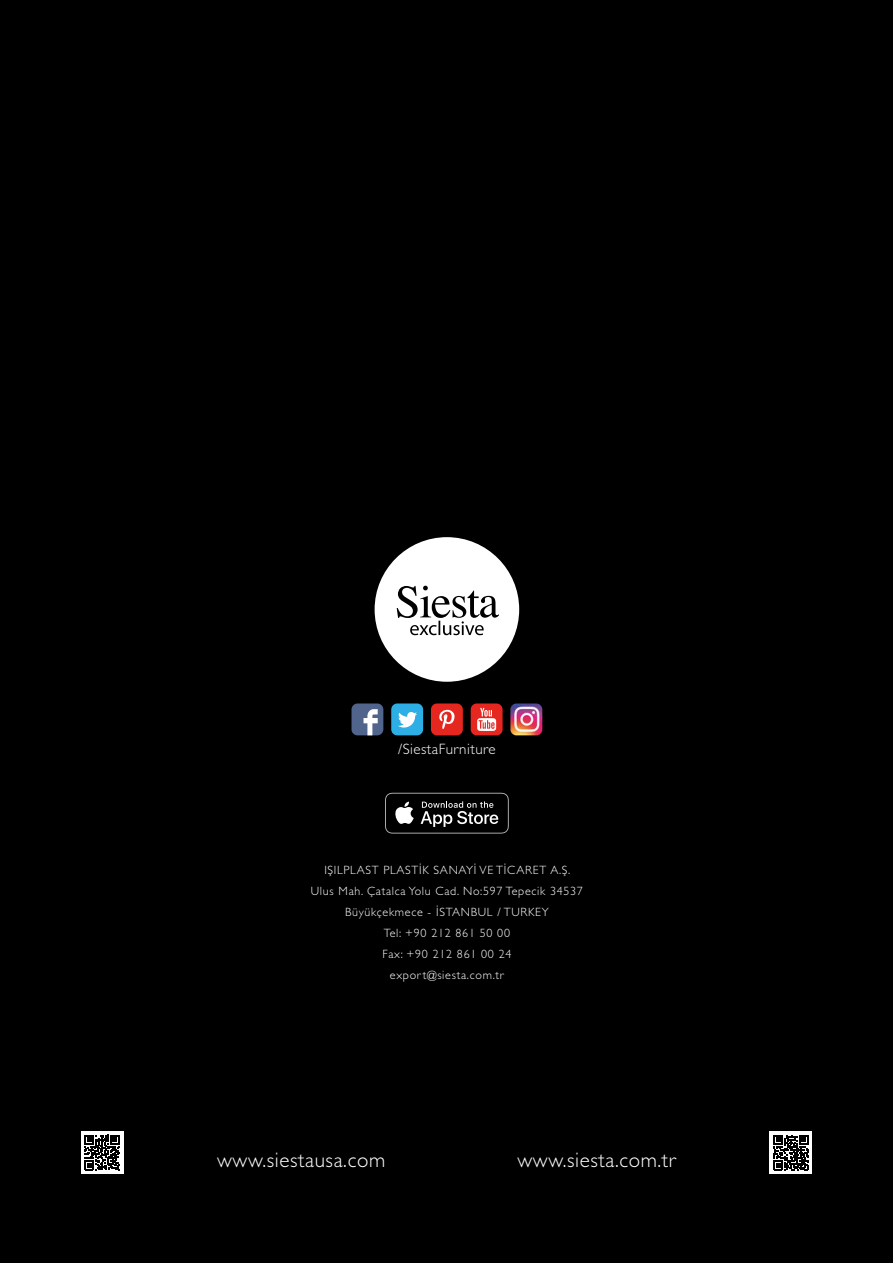
<style>
.page{position:relative;width:893px;height:1263px;background:#000}
.page>*{position:absolute;margin:0;border:0;box-sizing:border-box;transform-origin:0 0}
.t1{font:300 21px "Gill Sans";letter-spacing:.03em;color:#fff}
.t2{font:300 15px "Gill Sans";letter-spacing:.03em;color:#fff}
.t3{font:300 12px/21px "Gill Sans";letter-spacing:.06em;color:#fff;text-align:center}
</style>
<div class="page">
<svg style="left:385px;top:793px;width:124px;height:40px"></svg>
<div style="left:391px;top:703px;width:32px;height:32px;background:#2dafe6;border-radius:6px"></div>
<svg style="left:398px;top:712px;width:19px;height:15px"></svg>
<div style="left:351px;top:703px;width:32px;height:32px;background:#51648c;border-radius:6px"></div>
<svg style="left:364px;top:709px;width:14px;height:26px"></svg>
<div style="left:431px;top:703px;width:32px;height:32px;background:#e52720;border-radius:6px"></div>
<svg style="left:439px;top:709px;width:16px;height:20px"></svg>
<div style="left:471px;top:703px;width:32px;height:32px;background:#e52720;border-radius:6px"></div>
<svg style="left:477px;top:708px;width:19px;height:23px"></svg>
<img style="left:510px;top:703px;width:32px;height:32px">
<div style="left:375px;top:537px;width:144px;height:145px;background:#fff;border-radius:50%"></div>
<svg style="left:397px;top:586px;width:102px;height:49px"></svg>
<div style="left:770px;top:1131px;width:42px;height:43px;background:#fff"></div>
<svg style="left:773px;top:1135px;width:36px;height:35px"></svg>
<div style="left:81px;top:1131px;width:42px;height:43px;background:#fff"></div>
<svg style="left:84px;top:1135px;width:36px;height:35px"></svg>
<p class="t2" style="left:398px;top:740px;width:99px">/SiestaFurniture</p>
<p class="t3" style="left:311px;top:859px;width:274px">IŞILPLAST PLASTİK SANAYİ VE TİCARET A.Ş.<br>Ulus Mah. Çatalca Yolu Cad. No:597 Tepecik 34537<br>Büyükçekmece - İSTANBUL / TURKEY<br>Tel: +90 212 861 50 00<br>Fax: +90 212 861 00 24<br>export@siesta.com.tr</p>
<h1 class="t1" style="left:217px;top:1147px;width:170px">www.siestausa.com</h1>
<h1 class="t1" style="left:517px;top:1147px;width:160px">www.siesta.com.tr</h1>
</div>
